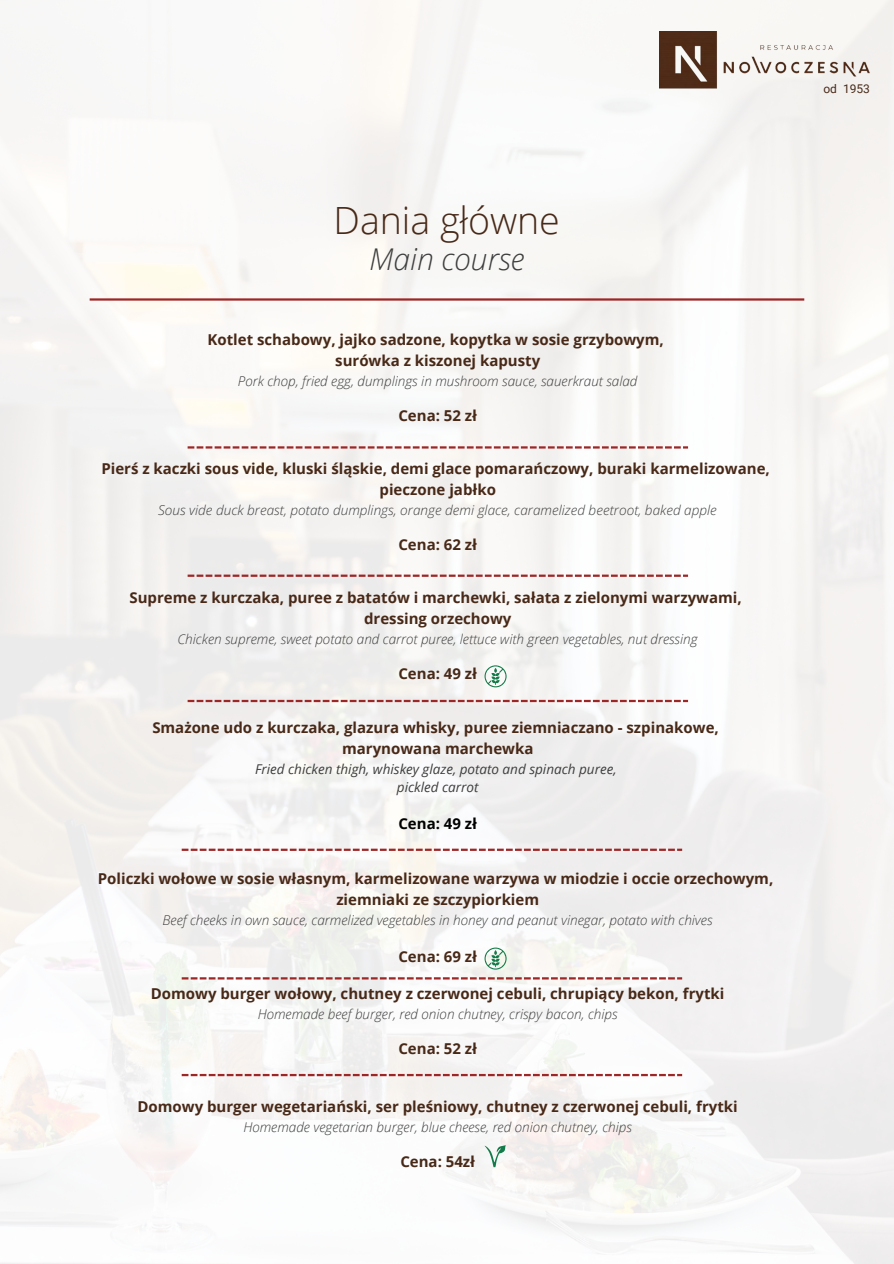
<style>
.page{position:relative;width:894px;height:1264px;background:#fff}
.page>*{position:absolute;margin:0;border:0;box-sizing:border-box;transform-origin:0 0}
.t1{font:300 37.5px "Open Sans";color:#482918}
.t2{font:italic 300 30px "Open Sans";color:#3e3e3e}
.t3{font:700 15px/21px "Open Sans";color:#482918;text-align:center}
.t4{font:700 15px "Open Sans";color:#000}
.t5{font:italic 300 13.5px "Open Sans";color:#3e3e3e}
.t6{font:italic 13.5px/18px "Open Sans";color:#3e3e3e;text-align:center}
.t7{font:12px "Roboto";color:#482918}
</style>
<div class="page">
<img style="left:0;top:0;width:893px;height:1263px">
<hr style="left:90px;top:298px;width:714px;height:2px;background:#9d2626">
<svg style="left:187px;top:574px;width:500px;height:3px"></svg>
<svg style="left:187px;top:446px;width:500px;height:2px"></svg>
<svg style="left:187px;top:700px;width:500px;height:2px"></svg>
<svg style="left:182px;top:848px;width:500px;height:2px"></svg>
<svg style="left:182px;top:977px;width:500px;height:2px"></svg>
<svg style="left:182px;top:1073px;width:500px;height:3px"></svg>
<img style="left:659px;top:31px;width:210px;height:58px">
<svg style="left:484px;top:665px;width:22px;height:22px"></svg>
<svg style="left:484px;top:947px;width:22px;height:22px"></svg>
<svg style="left:484px;top:1145px;width:21px;height:22px"></svg>
<h4 class="t1" style="left:333px;top:194px;width:228px">Dania główne</h4>
<h3 class="t2" style="left:369px;top:238px;width:157px">Main course</h3>
<p class="t3" style="left:207px;top:329px;width:458px">Kotlet schabowy, jajko sadzone, kopytka w sosie grzybowym, surówka z kiszonej kapusty</p>
<p class="t5" style="left:238px;top:372px;width:401px">Pork chop, fried egg, dumplings in mushroom sauce, sauerkraut salad</p>
<p class="t3" style="left:398px;top:405px;width:80px">Cena: 52 zł</p>
<p class="t3" style="left:101px;top:458px;width:669px">Pierś z kaczki sous vide, kluski śląskie, demi glace pomarańczowy, buraki karmelizowane, pieczone jabłko</p>
<p class="t5" style="left:158px;top:501px;width:560px">Sous vide duck breast, potato dumplings, orange demi glace, caramelized beetroot, baked apple</p>
<h1 class="t3" style="left:398px;top:534px;width:80px">Cena: 62 zł</h1>
<h2 class="t3" style="left:129px;top:587px;width:613px">Supreme z kurczaka, puree z batatów i marchewki, sałata z zielonymi warzywami, dressing orzechowy</h2>
<h2 class="t5" style="left:177px;top:630px;width:521px">Chicken supreme, sweet potato and carrot puree, lettuce with green vegetables, nut dressing</h2>
<h4 class="t3" style="left:398px;top:663px;width:80px">Cena: 49 zł</h4>
<h3 class="t3" style="left:152px;top:716px;width:568px">Smażone udo z kurczaka, glazura whisky, puree ziemniaczano - szpinakowe, marynowana marchewka</h3>
<h3 class="t6" style="left:255px;top:759px;width:363px">Fried chicken thigh, whiskey glaze, potato and spinach puree, pickled carrot</h3>
<h4 class="t4" style="left:398px;top:812px;width:80px">Cena: 49 zł</h4>
<h3 class="t3" style="left:98px;top:867px;width:676px">Policzki wołowe w sosie własnym, karmelizowane warzywa w miodzie i occie orzechowym, ziemniaki ze szczypiorkiem</h3>
<h3 class="t5" style="left:163px;top:910px;width:551px">Beef cheeks in own sauce, carmelized vegetables in honey and peanut vinegar, potato with chives</h3>
<h4 class="t3" style="left:398px;top:945px;width:80px">Cena: 69 zł</h4>
<h3 class="t3" style="left:151px;top:982px;width:575px">Domowy burger wołowy, chutney z czerwonej cebuli, chrupiący bekon, frytki</h3>
<h3 class="t5" style="left:257px;top:1004px;width:361px">Homemade beef burger, red onion chutney, crispy bacon, chips</h3>
<h4 class="t3" style="left:398px;top:1037px;width:80px">Cena: 52 zł</h4>
<h3 class="t3" style="left:137px;top:1095px;width:601px">Domowy burger wegetariański, ser pleśniowy, chutney z czerwonej cebuli, frytki</h3>
<h3 class="t5" style="left:243px;top:1117px;width:390px">Homemade vegetarian burger, blue cheese, red onion chutney, chips</h3>
<h5 class="t3" style="left:400px;top:1150px;width:76px">Cena: 54zł</h5>
<h4 class="t7" style="left:823px;top:82px;width:48px">od 1953</h4>
</div>
